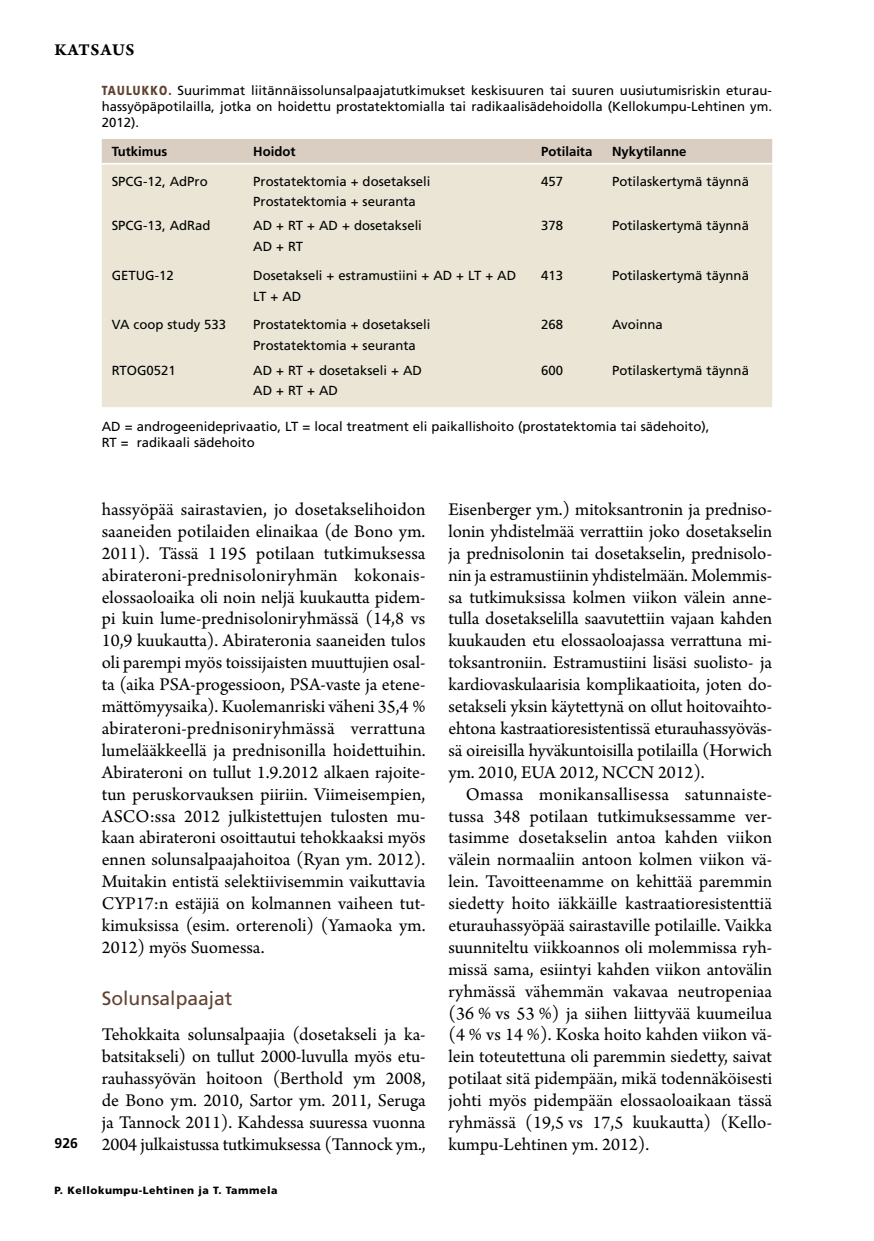
<style>
.page{position:relative;width:874px;height:1241px;background:#fff}
.page>*{position:absolute;margin:0;border:0;box-sizing:border-box;transform-origin:0 0}
.t1{font:19.25px "Frutiger LT Std";color:#614231}
.t2{font:18.9px/21.9px "Arno Pro";color:#000;text-align:justify}
.t3{font:17.5px "Arno Pro Bold Sm Text";letter-spacing:.04em;color:#000}
.t4{font:700 14px "Frutiger LT Std";color:#000}
.t5{font:13.12px/15.8px "Frutiger LT Std";color:#000}
.t6{font:700 13.12px "Frutiger LT Std";color:#000}
.t7{font:900 13.12px "Frutiger LT Std";color:#614231;scale:.8 1}
.t8{font:900 10.5px "Frutiger LT Std";letter-spacing:.05em;color:#000}
.s1{font-weight:900;color:#614231}
</style>
<div class="page">
<div style="left:102px;top:139px;width:669px;height:24px;background:#d9cec1"></div>
<div style="left:102px;top:164px;width:669px;height:243px;background:#eae5d5"></div>
<p class="t3" style="left:55px;top:39px;width:81px">KATSAUS</p>
<p class="t4" style="left:55px;top:1134px;width:25px">926</p>
<p class="t5" style="left:102px;top:83px;width:671px;text-align:justify;text-indent:57px"><span class="s1">o.</span> Suurimmat liitännäissolunsalpaajatutkimukset keskisuuren tai suuren uusiutumisriskin eturau&shy;hassyöpäpotilailla, jotka on hoidettu prostatektomialla tai radikaalisädehoidolla (Kellokumpu-Lehtinen ym.<br>2012).</p>
<p class="t6" style="left:112px;top:144px;width:57px">Tutkimus</p>
<p class="t6" style="left:253px;top:144px;width:44px">Hoidot</p>
<p class="t6" style="left:541px;top:144px;width:53px">Potilaita</p>
<p class="t6" style="left:611px;top:144px;width:76px">Nykytilanne</p>
<p class="t5" style="left:112px;top:173px;width:97px">SPCG-12, AdPro</p>
<p class="t5" style="left:253px;top:173px;width:179px">Prostatektomia + dosetakseli</p>
<p class="t5" style="left:541px;top:173px;width:23px">457</p>
<p class="t5" style="left:611px;top:173px;width:138px">Potilaskertymä täynnä</p>
<p class="t5" style="left:253px;top:193px;width:164px">Prostatektomia + seuranta</p>
<p class="t5" style="left:112px;top:218px;width:100px">SPCG-13, AdRad</p>
<p class="t5" style="left:253px;top:216px;width:170px;line-height:20.7px">AD + RT + AD + dosetakseli<br>AD + RT</p>
<p class="t5" style="left:541px;top:218px;width:23px">378</p>
<p class="t5" style="left:611px;top:218px;width:138px">Potilaskertymä täynnä</p>
<p class="t5" style="left:112px;top:267px;width:63px">GETUG-12</p>
<p class="t5" style="left:253px;top:265px;width:264px;line-height:20.7px">Dosetakseli + estramustiini + AD + LT + AD<br>LT + AD</p>
<p class="t5" style="left:541px;top:267px;width:23px">413</p>
<p class="t5" style="left:611px;top:267px;width:138px">Potilaskertymä täynnä</p>
<p class="t5" style="left:112px;top:317px;width:116px">VA coop study 533</p>
<p class="t5" style="left:253px;top:314px;width:179px;line-height:20.7px">Prostatektomia + dosetakseli<br>Prostatektomia + seuranta</p>
<p class="t5" style="left:541px;top:317px;width:23px">268</p>
<p class="t5" style="left:611px;top:317px;width:52px">Avoinna</p>
<p class="t5" style="left:112px;top:362px;width:65px">RTOG0521</p>
<p class="t5" style="left:253px;top:362px;width:170px">AD + RT + dosetakseli + AD</p>
<p class="t5" style="left:541px;top:362px;width:23px">600</p>
<p class="t5" style="left:611px;top:362px;width:138px">Potilaskertymä täynnä</p>
<p class="t5" style="left:253px;top:382px;width:86px">AD + RT + AD</p>
<p class="t5" style="left:102px;top:418px;width:608px">AD = androgeenideprivaatio, LT = local treatment eli paikallishoito (prostatektomia tai sädehoito),<br>RT = radikaali sädehoito</p>
<p class="t7" style="left:102px;top:83px;width:31px">Taulukk</p>
<p class="t2" style="left:102px;top:499px;width:325px">hassyöpää sairastavien, jo dosetakselihoidon saaneiden potilaiden elinaikaa (de Bono ym.<br>2011). Tässä 1 195 potilaan tutkimuksessa abirateroni-prednisoloniryhmän kokonais&shy;elossaoloaika oli noin neljä kuukautta pidem&shy;pi kuin lume-prednisoloniryhmässä (14,8 vs 10,9 kuukautta). Abirateronia saaneiden tulos oli parempi myös toissijaisten muuttujien osal&shy;ta (aika PSA-progessioon, PSA-vaste ja etene&shy;mättömyysaika). Kuolemanriski väheni 35,4 % abirateroni-prednisoniryhmässä verrattuna lumelääkkeellä ja prednisonilla hoidettuihin.<br>Abirateroni on tullut 1.9.2012 alkaen rajoite&shy;tun peruskorvauksen piiriin. Viimeisempien, ASCO:ssa 2012 julkistettujen tulosten mu&shy;kaan abirateroni osoittautui tehokkaaksi myös ennen solunsalpaajahoitoa (Ryan ym. 2012).<br>Muitakin entistä selektiivisemmin vaikuttavia CYP17:n estäjiä on kolmannen vaiheen tut&shy;kimuksissa (esim. orterenoli) (Yamaoka ym.<br>2012) myös Suomessa.</p>
<p class="t1" style="left:102px;top:987px;width:132px">Solunsalpaajat</p>
<p class="t2" style="left:102px;top:1024px;width:325px">Tehokkaita solunsalpaajia (dosetakseli ja ka&shy;batsitakseli) on tullut 2000-luvulla myös etu&shy;rauhassyövän hoitoon (Berthold ym 2008, de Bono ym. 2010, Sartor ym. 2011, Seruga ja Tannock 2011). Kahdessa suuressa vuonna 2004 julkaistussa tutkimuksessa (Tannock ym.,</p>
<p class="t2" style="left:448px;top:499px;width:325px">Eisenberger ym.) mitoksantronin ja predniso&shy;lonin yhdistelmää verrattiin joko dosetakselin ja prednisolonin tai dosetakselin, prednisolo&shy;nin ja estramustiinin yhdistelmään. Molemmis&shy;sa tutkimuksissa kolmen viikon välein anne&shy;tulla dosetakselilla saavutettiin vajaan kahden kuukauden etu elossaoloajassa verrattuna mi&shy;toksantroniin. Estramustiini lisäsi suolisto- ja kardiovaskulaarisia komplikaatioita, joten do&shy;setakseli yksin käytettynä on ollut hoitovaihto&shy;ehtona kastraatioresistentissä eturauhassyöväs&shy;sä oireisilla hyväkuntoisilla potilailla (Horwich ym. 2010, EUA 2012, NCCN 2012).</p>
<p class="t2" style="left:448px;top:783px;width:325px;text-indent:17px">Omassa monikansallisessa satunnaiste&shy;tussa 348 potilaan tutkimuksessamme ver&shy;tasimme dosetakselin antoa kahden viikon välein normaaliin antoon kolmen viikon vä&shy;lein. Tavoitteenamme on kehittää paremmin siedetty hoito iäkkäille kastraatioresistenttiä eturauhassyöpää sairastaville potilaille. Vaikka suunniteltu viikkoannos oli molemmissa ryh&shy;missä sama, esiintyi kahden viikon antovälin ryhmässä vähemmän vakavaa neutropeniaa (36 % vs 53 %) ja siihen liittyvää kuumeilua (4 % vs 14 %). Koska hoito kahden viikon vä&shy;lein toteutettuna oli paremmin siedetty, saivat potilaat sitä pidempään, mikä todennäköisesti johti myös pidempään elossaoloaikaan tässä ryhmässä (19,5 vs 17,5 kuukautta) (Kello&shy;kumpu-Lehtinen ym. 2012).</p>
<p class="t8" style="left:54px;top:1183px;width:225px">P. Kellokumpu-Lehtinen ja T. Tammela</p>
</div>
